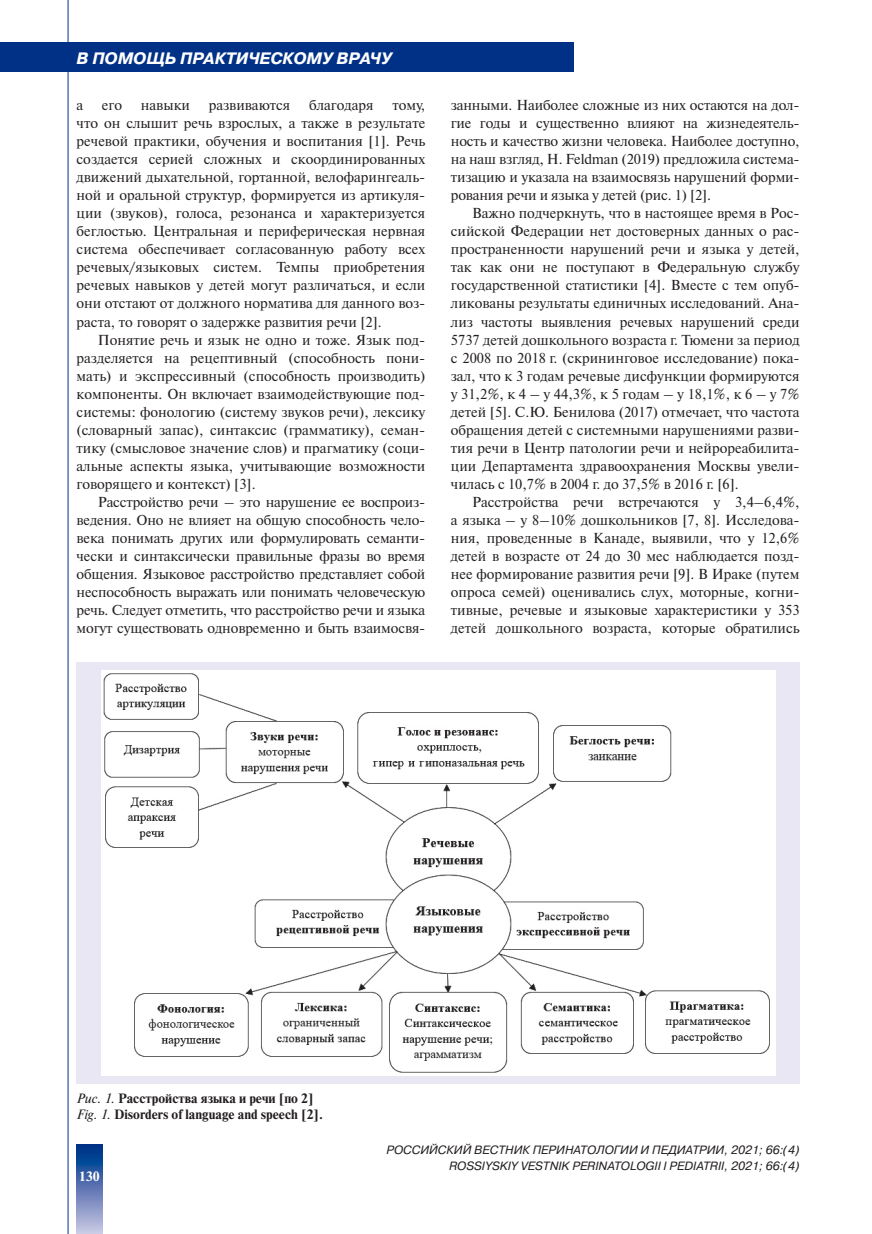
<style>
.page{position:relative;width:872px;height:1234px;background:#fff}
.page>*{position:absolute;margin:0;border:0;box-sizing:border-box;transform-origin:0 0}
.t1{font:italic 700 16.5px "Pragmatica C";color:#fff}
.t2{font:14.4px/18px "Newton C";color:#231f20;text-align:justify}
.t3{font:700 13.5px/16.5px "Newton C";color:#231f20}
.t4{font:700 13.5px "Newton C";color:#fff}
.t5{font:italic 12px/16.5px "Pragmatica C";color:#231f20;text-align:right}
.s1{font-weight:400;font-style:italic}
</style>
<div class="page">
<div style="left:0;top:43px;width:574px;height:29px;background:#003186"></div>
<svg style="left:77px;top:1144px;width:25px;height:89px;background:#5a78b3"></svg>
<hr style="left:68px;top:0;width:1px;height:1233px;background:#003186">
<div style="left:77px;top:662px;width:722px;height:421px;background:#e8e7f3"></div>
<img style="left:101px;top:670px;width:674px;height:405px">
<p class="t1" style="left:77px;top:49px;width:317px">В ПОМОЩЬ ПРАКТИЧЕСКОМУ ВРАЧУ</p>
<p class="t2" style="left:77px;top:96px;width:8px">а</p>
<p class="t2" style="left:102px;top:96px;width:22px">его</p>
<p class="t2" style="left:141px;top:96px;width:51px">навыки</p>
<p class="t2" style="left:209px;top:96px;width:83px">развиваются</p>
<p class="t2" style="left:309px;top:96px;width:66px">благодаря</p>
<p class="t2" style="left:77px;top:96px;width:350px;text-indent:316px">тому, что он слышит речь взрослых, а также в результате речевой практики, обучения и воспитания [1]. Речь создается серией сложных и скоординированных движений дыхательной, гортанной, велофарингеаль&shy;ной и оральной структур, формируется из артикуля&shy;ции (звуков), голоса, резонанса и характеризуется беглостью. Центральная и периферическая нервная система обеспечивает согласованную работу всех речевых/языковых систем. Темпы приобретения речевых навыков у детей могут различаться, и если они отстают от должного норматива для данного воз&shy;раста, то говорят о задержке развития речи [2].</p>
<p class="t2" style="left:77px;top:330px;width:350px;text-indent:21px">Понятие речь и язык не одно и тоже. Язык под&shy;разделяется на рецептивный (способность пони&shy;мать) и экспрессивный (способность производить) компоненты. Он включает взаимодействующие под&shy;системы: фонологию (систему звуков речи), лексику (словарный запас), синтаксис (грамматику), семан&shy;тику (смысловое значение слов) и прагматику (соци&shy;альные аспекты языка, учитывающие возможности говорящего и контекст) [3].</p>
<p class="t2" style="left:77px;top:492px;width:350px;text-indent:21px">Расстройство речи – это нарушение ее воспроиз&shy;ведения. Оно не влияет на общую способность чело&shy;века понимать других или формулировать семанти&shy;чески и синтаксически правильные фразы во время общения. Языковое расстройство представляет собой неспособность выражать или понимать человеческую речь. Следует отметить, что расстройство речи и языка могут существовать одновременно и быть взаимосвя-</p>
<p class="t2" style="left:451px;top:96px;width:350px">занными. Наиболее сложные из них остаются на дол&shy;гие годы и существенно влияют на жизнедеятель&shy;ность и качество жизни человека. Наиболее доступно, на наш взгляд, H. Feldman (2019) предложила система&shy;тизацию и указала на взаимосвязь нарушений форми&shy;рования речи и языка у детей (рис. 1) [2].</p>
<p class="t2" style="left:451px;top:204px;width:350px;text-indent:21px">Важно подчеркнуть, что в настоящее время в Рос&shy;сийской Федерации нет достоверных данных о рас&shy;пространенности нарушений речи и языка у детей, так как они не поступают в Федеральную службу государственной статистики [4]. Вместе с тем опуб&shy;ликованы результаты единичных исследований. Ана&shy;лиз частоты выявления речевых нарушений среди 5737 детей дошкольного возраста г. Тюмени за период с 2008 по 2018 г. (скрининговое исследование) пока&shy;зал, что к 3 годам речевые дисфункции формируются у 31,2%, к 4 – у 44,3%, к 5 годам – у 18,1%, к 6 – у 7% детей [5]. С.Ю. Бенилова (2017) отмечает, что частота обращения детей с системными нарушениями разви&shy;тия речи в Центр патологии речи и нейрореабилита&shy;ции Департамента здравоохранения Москвы увели&shy;чилась с 10,7% в 2004 г. до 37,5% в 2016 г. [6].</p>
<p class="t2" style="left:451px;top:492px;width:350px;text-indent:21px">Расстройства речи встречаются у 3,4–6,4%, а языка – у 8–10% дошкольников [7, 8]. Исследова&shy;ния, проведенные в Канаде, выявили, что у 12,6% детей в возрасте от 24 до 30 мес наблюдается позд&shy;нее формирование развития речи [9]. В Ираке (путем опроса семей) оценивались слух, моторные, когни&shy;тивные, речевые и языковые характеристики у 353 детей дошкольного возраста, которые обратились</p>
<p class="t3" style="left:77px;top:1089px;width:248px"><span class="s1">Рис. 1.</span> Расстройства языка и речи [по 2]<br><span class="s1">Fig. 1.</span> Disorders of language and speech [2].</p>
<p class="t4" style="left:79px;top:1168px;width:22px">130</p>
<p class="t5" style="left:386px;top:1141px;width:415px">РОССИЙСКИЙ ВЕСТНИК ПЕРИНАТОЛОГИИ И ПЕДИАТРИИ, 2021; 66:(4)<br>ROSSIYSKIY VESTNIK PERINATOLOGII I PEDIATRII, 2021; 66:(4)</p>
</div>
